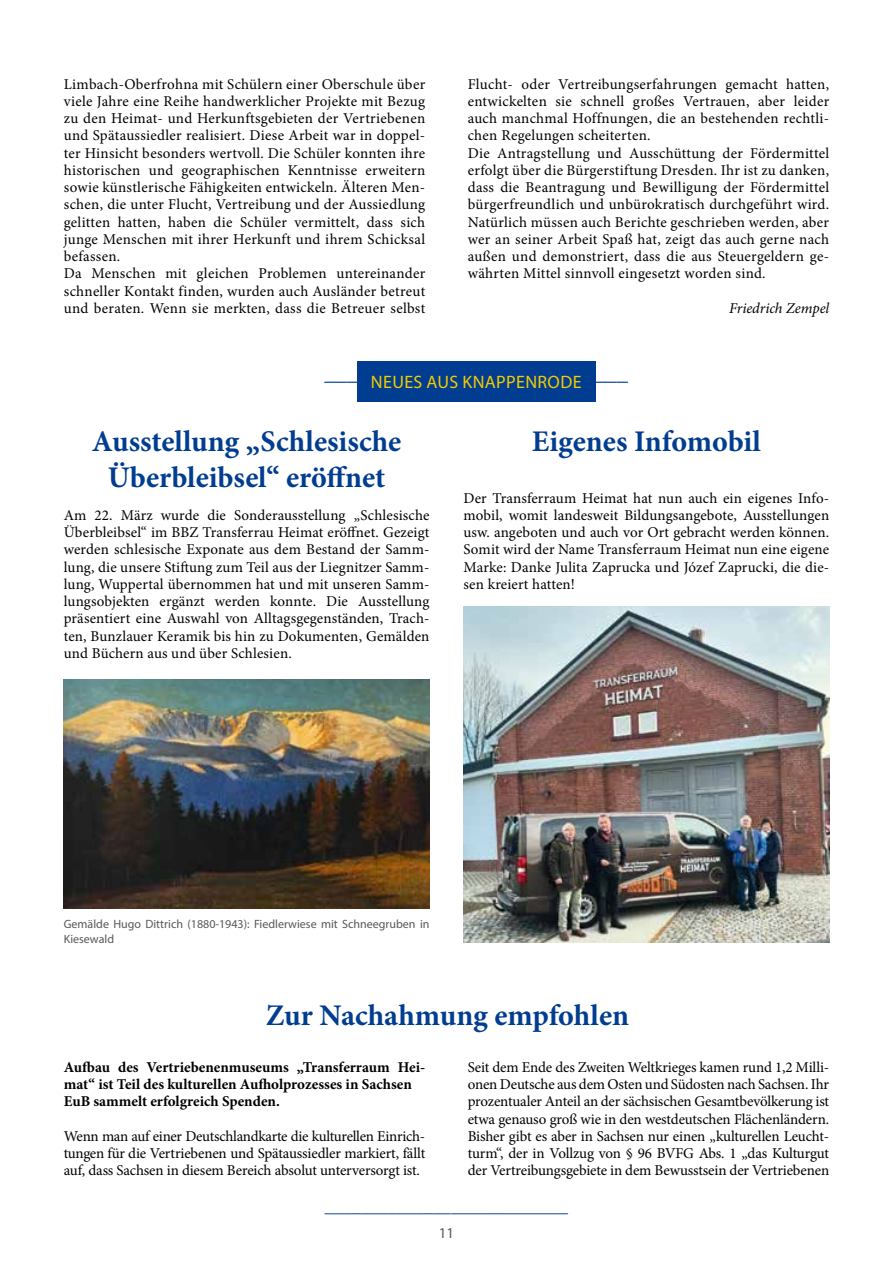
<style>
.page{position:relative;width:893px;height:1263px;background:#fff}
.page>*{position:absolute;margin:0;border:0;box-sizing:border-box;transform-origin:0 0}
.t1{font:700 30px/36px "Minion Pro";color:#003d90;text-align:center}
.t2{font:22.5px "Minion Pro";color:#003d90}
.t3{font:18px "Minion Pro";color:#003d90}
.t4{font:18px "Myriad Pro";letter-spacing:.02em;color:#f3cb00}
.t5{font:15px/17.2px "Minion Pro";letter-spacing:.015em;color:#000;text-align:justify}
.t6{font:700 15px/17.2px "Minion Pro";color:#000}
.t7{font:italic 15px "Minion Pro";letter-spacing:-.005em;color:#000}
.t8{font:15px "Myriad Pro";color:#58585a}
.t9{font:12px/14.4px "Myriad Pro";color:#58585a}
</style>
<div class="page">
<img style="left:463px;top:606px;width:366px;height:337px">
<img style="left:64px;top:679px;width:365px;height:229px">
<div style="left:357px;top:361px;width:238px;height:41px;background:#003d90"></div>
<p class="t5" style="left:64px;top:75px;width:363px;text-align:left">Limbach-Oberfrohna mit Schülern einer Oberschule über viele Jahre eine Reihe handwerklicher Projekte mit Bezug zu den Heimat- und Herkunftsgebieten der Vertriebenen und Spätaussiedler realisiert. Diese Arbeit war in doppel&shy;ter Hinsicht besonders wertvoll. Die Schüler konnten ihre historischen und geographischen Kenntnisse erweitern sowie künstlerische Fähigkeiten entwickeln. Älteren Men&shy;schen, die unter Flucht, Vertreibung und der Aussiedlung gelitten hatten, haben die Schüler vermittelt, dass sich junge Menschen mit ihrer Herkunft und ihrem Schicksal befassen.<br>Da Menschen mit gleichen Problemen untereinander schneller Kontakt finden, wurden auch Ausländer betreut und beraten. Wenn sie merkten, dass die Betreuer selbst</p>
<p class="t5" style="left:468px;top:75px;width:363px;text-align:left">Flucht- oder Vertreibungserfahrungen gemacht hatten, entwickelten sie schnell großes Vertrauen, aber leider auch manchmal Hoffnungen, die an bestehenden rechtli&shy;chen Regelungen scheiterten.<br>Die Antragstellung und Ausschüttung der Fördermittel erfolgt über die Bürgerstiftung Dresden. Ihr ist zu danken, dass die Beantragung und Bewilligung der Fördermittel bürgerfreundlich und unbürokratisch durchgeführt wird.<br>Natürlich müssen auch Berichte geschrieben werden, aber wer an seiner Arbeit Spaß hat, zeigt das auch gerne nach außen und demonstriert, dass die aus Steuergeldern ge&shy;währten Mittel sinnvoll eingesetzt worden sind.</p>
<p class="t7" style="left:729px;top:298px;width:102px">Friedrich Zempel</p>
<p class="t4" style="left:371px;top:370px;width:212px">NEUES AUS KNAPPENRODE</p>
<h2 class="t2" style="left:324px;top:357px;width:305px">___________________________</h2>
<h1 class="t1" style="left:92px;top:423px;width:311px">Ausstellung „Schlesische<br>Überbleibsel“ eröffnet</h1>
<p class="t5" style="left:64px;top:506px;width:367px">Am 22. März wurde die Sonderausstellung „Schlesische Überbleibsel“ im BBZ Transferrau Heimat eröffnet. Gezeigt werden schlesische Exponate aus dem Bestand der Samm&shy;lung, die unsere Stiftung zum Teil aus der Liegnitzer Samm&shy;lung, Wuppertal übernommen hat und mit unseren Samm&shy;lungsobjekten ergänzt werden konnte. Die Ausstellung präsentiert eine Auswahl von Alltagsgegenständen, Trach&shy;ten, Bunzlauer Keramik bis hin zu Dokumenten, Gemälden und Büchern aus und über Schlesien.</p>
<h1 class="t1" style="left:532px;top:423px;width:231px">Eigenes Infomobil</h1>
<p class="t5" style="left:463px;top:489px;width:367px">Der Transferraum Heimat hat nun auch ein eigenes Info&shy;mobil, womit landesweit Bildungsangebote, Ausstellungen usw. angeboten und auch vor Ort gebracht werden können.<br>Somit wird der Name Transferraum Heimat nun eine eigene Marke: Danke Julita Zaprucka und Józef Zaprucki, die die&shy;sen kreiert hatten!</p>
<p class="t9" style="left:64px;top:917px;width:367px">Gemälde Hugo Dittrich (1880-1943): Fiedlerwiese mit Schneegruben in<br>Kiesewald</p>
<h1 class="t1" style="left:266px;top:997px;width:365px">Zur Nachahmung empfohlen</h1>
<p class="t6" style="left:64px;top:1058px;width:363px">Aufbau des Vertriebenenmuseums „Transferraum Hei&shy;mat“ ist Teil des kulturellen Aufholprozesses in Sachsen<br>EuB sammelt erfolgreich Spenden.</p>
<p class="t5" style="left:64px;top:1127px;width:363px">Wenn man auf einer Deutschlandkarte die kulturellen Einrich&shy;tungen für die Vertriebenen und Spätaussiedler markiert, fällt auf, dass Sachsen in diesem Bereich absolut unterversorgt ist.</p>
<p class="t5" style="left:468px;top:1058px;width:363px">Seit dem Ende des Zweiten Weltkrieges kamen rund 1,2 Milli&shy;onen Deutsche aus dem Osten und Südosten nach Sachsen. Ihr prozentualer Anteil an der sächsischen Gesamtbevölkerung ist etwa genauso groß wie in den westdeutschen Flächenländern.<br>Bisher gibt es aber in Sachsen nur einen „kulturellen Leucht&shy;turm“, der in Vollzug von § 96 BVFG Abs. 1 „das Kulturgut der Vertreibungsgebiete in dem Bewusstsein der Vertriebenen</p>
<p class="t3" style="left:325px;top:1194px;width:245px">___________________________</p>
<p class="t8" style="left:439px;top:1224px;width:17px">11</p>
</div>
